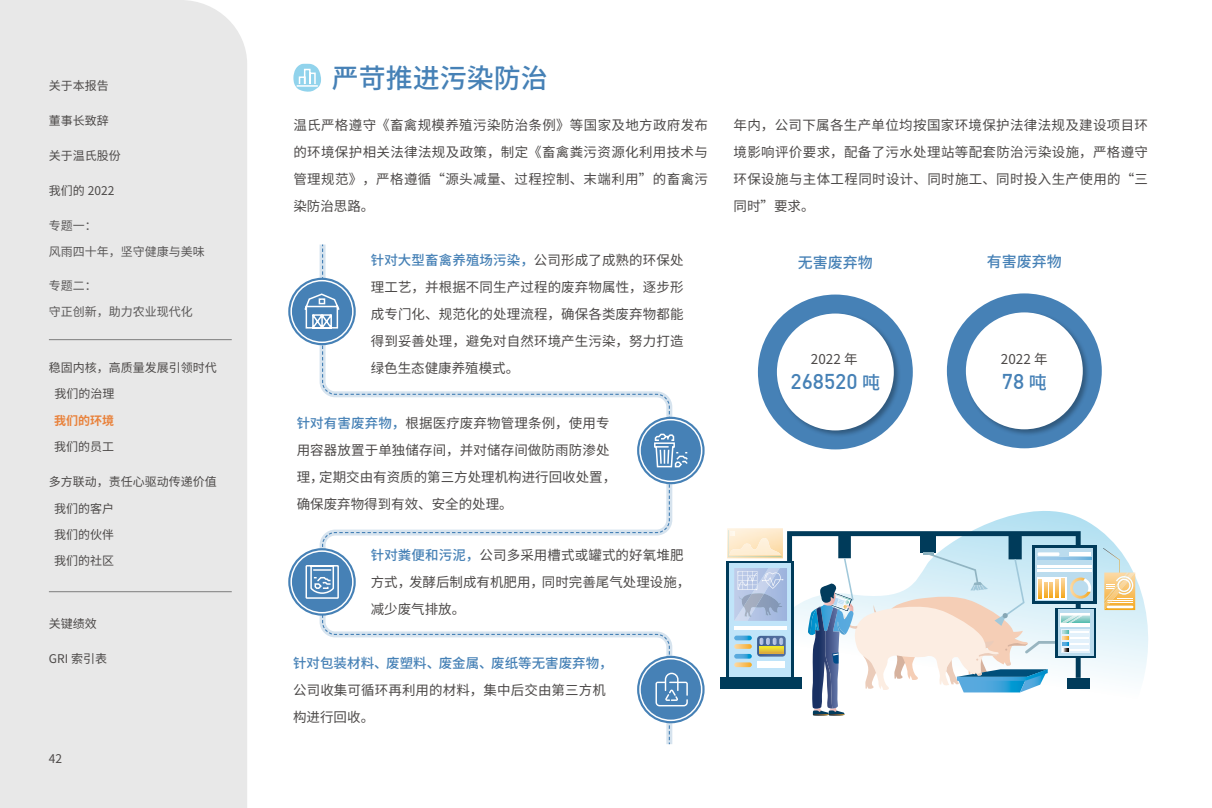
<style>
.page{position:relative;width:1212px;height:808px;background:#fff}
.page>*{position:absolute;margin:0;border:0;box-sizing:border-box;transform-origin:0 0}
.t1{font:500 27px "Source Han Sans CN";color:#4681b6}
.t2{font:500 21px "DIN";color:#4681b6}
.t3{font:500 15px "Source Han Sans CN";color:#4681b6}
.t4{font:13.5px/27px "Source Han Sans CN";letter-spacing:.01em;color:#4c4948;text-align:justify}
.t5{font:500 13.5px "Source Han Sans CN";color:#4681b6}
.t6{font:12px/26.4px "Source Han Sans CN";color:#4c4948}
.t7{font:12px/26px "Source Han Sans CN";color:#595757}
.t8{font:700 12px "Source Han Sans CN";color:#e8823c}
.s1{font-weight:500;color:#4681b6}
.s2{font-family:"Source Han Sans CN";font-size:18px}
</style>
<div class="page">
<div style="left:0;top:0;width:247px;height:808px;background:#e8e8e8"></div>
<hr style="left:49px;top:339px;width:183px;height:1px;background:#898989">
<hr style="left:49px;top:591px;width:183px;height:1px;background:#898989">
<svg style="left:293px;top:64px;width:28px;height:28px"></svg>
<svg style="left:288px;top:278px;width:68px;height:67px"></svg>
<svg style="left:288px;top:548px;width:68px;height:68px"></svg>
<svg style="left:637px;top:417px;width:67px;height:67px"></svg>
<svg style="left:637px;top:656px;width:67px;height:67px"></svg>
<div style="left:291px;top:281px;width:62px;height:61px;background:#4681b6;border-radius:50%"></div>
<svg style="left:291px;top:551px;width:62px;height:62px"></svg>
<div style="left:640px;top:420px;width:62px;height:61px;background:#4681b6;border-radius:50%"></div>
<svg style="left:640px;top:659px;width:62px;height:61px"></svg>
<svg style="left:303px;top:248px;width:386px;height:493px"></svg>
<div style="left:758px;top:295px;width:155px;height:154px;background:#4681b6;border-radius:50%"></div>
<div style="left:947px;top:293px;width:155px;height:155px;background:#4681b6;border-radius:50%"></div>
<div style="left:775px;top:312px;width:126px;height:126px;background:#000;opacity:.31"></div>
<div style="left:777px;top:313px;width:117px;height:117px;background:#fff;border-radius:50%"></div>
<div style="left:964px;top:311px;width:126px;height:126px;background:#000;opacity:.31"></div>
<div style="left:966px;top:312px;width:117px;height:117px;background:#fff;border-radius:50%"></div>
<svg style="left:758px;top:511px;width:390px;height:178px"></svg>
<svg style="left:787px;top:531px;width:294px;height:149px"></svg>
<div style="left:727px;top:561px;width:67px;height:120px;background:#003b5a"></div>
<div style="left:1055px;top:608px;width:40px;height:49px;background:#bbdcee"></div>
<div style="left:729px;top:563px;width:62px;height:115px;background:#c0e4f9"></div>
<div style="left:720px;top:678px;width:81px;height:11px;background:#003b5a"></div>
<hr style="left:734px;top:626px;width:52px;height:3px;background:#fff">
<svg style="left:734px;top:636px;width:18px;height:4px"></svg>
<svg style="left:757px;top:636px;width:29px;height:21px"></svg>
<div style="left:757px;top:661px;width:27px;height:6px;background:#fff"></div>
<svg style="left:734px;top:644px;width:18px;height:5px"></svg>
<svg style="left:734px;top:654px;width:18px;height:5px"></svg>
<svg style="left:734px;top:662px;width:18px;height:5px"></svg>
<svg style="left:734px;top:568px;width:53px;height:53px;background:#b1c1de"></svg>
<div style="left:1032px;top:545px;width:64px;height:58px;background:#003b5a"></div>
<img style="left:727px;top:528px;width:56px;height:30px">
<svg style="left:728px;top:530px;width:54px;height:27px"></svg>
<svg style="left:1091px;top:548px;width:2px;height:52px"></svg>
<svg style="left:1103px;top:548px;width:32px;height:62px"></svg>
<svg style="left:808px;top:535px;width:283px;height:181px"></svg>
<p class="t6" style="left:49px;top:73px;width:62px">关于本报告</p>
<p class="t6" style="left:49px;top:107px;width:62px">董事长致辞</p>
<p class="t6" style="left:49px;top:142px;width:74px">关于温氏股份</p>
<p class="t6" style="left:49px;top:177px;width:67px">我们的 2022</p>
<p class="t7" style="left:49px;top:212px;width:158px">专题一：<br>风雨四十年，坚守健康与美味</p>
<p class="t7" style="left:49px;top:273px;width:146px">专题二：<br>守正创新，助力农业现代化</p>
<p class="t6" style="left:49px;top:355px;width:170px">稳固内核，高质量发展引领时代</p>
<p class="t6" style="left:54px;top:381px;width:61px">我们的治理</p>
<p class="t8" style="left:54px;top:414px;width:62px">我们的环境</p>
<p class="t6" style="left:54px;top:434px;width:62px">我们的员工</p>
<p class="t6" style="left:54px;top:469px;width:164px;text-indent:-5px">多方联动，责任心驱动传递价值我们的客户</p>
<p class="t6" style="left:54px;top:522px;width:62px">我们的伙伴</p>
<p class="t6" style="left:54px;top:548px;width:62px">我们的社区</p>
<p class="t6" style="left:49px;top:611px;width:50px">关键绩效</p>
<p class="t6" style="left:49px;top:646px;width:60px">GRI 索引表</p>
<p class="t6" style="left:49px;top:745px;width:15px">42</p>
<h1 class="t1" style="left:332px;top:63px;width:218px">严苛推进污染防治</h1>
<p class="t4" style="left:293px;top:112px;width:416px">温氏严格遵守《畜禽规模养殖污染防治条例》等国家及地方政府发布的环境保护相关法律法规及政策，制定《畜禽粪污资源化利用技术与管理规范》，严格遵循“源头减量、过程控制、末端利用”的畜禽污染防治思路。</p>
<p class="t4" style="left:371px;top:247px;width:314px"><span class="s1">针对大型畜禽养殖场污染，</span>公司形成了成熟的环保处理工艺，并根据不同生产过程的废弃物属性，逐步形成专门化、规范化的处理流程，确保各类废弃物都能得到妥善处理，避免对自然环境产生污染，努力打造绿色生态健康养殖模式。</p>
<p class="t4" style="left:297px;top:410px;width:321px;text-align:left"><span class="s1">针对有害废弃物，</span>根据医疗废弃物管理条例，使用专用容器放置于单独储存间，并对储存间做防雨防渗处理，定期交由有资质的第三方处理机构进行回收处置，确保废弃物得到有效、安全的处理。</p>
<p class="t4" style="left:371px;top:542px;width:321px;text-align:left"><span class="s1">针对粪便和污泥，</span>公司多采用槽式或罐式的好氧堆肥方式，发酵后制成有机肥用，同时完善尾气处理设施，减少废气排放。</p>
<p class="t5" style="left:293px;top:655px;width:321px">针对包装材料、废塑料、废金属、废纸等无害废弃物，</p>
<p class="t4" style="left:293px;top:676px;width:314px">公司收集可循环再利用的材料，集中后交由第三方机构进行回收。</p>
<p class="t4" style="left:733px;top:112px;width:416px">年内，公司下属各生产单位均按国家环境保护法律法规及建设项目环境影响评价要求，配备了污水处理站等配套防治污染设施，严格遵守环保设施与主体工程同时设计、同时施工、同时投入生产使用的“三同时”要求。</p>
<p class="t3" style="left:798px;top:254px;width:76px">无害废弃物</p>
<p class="t3" style="left:987px;top:253px;width:76px">有害废弃物</p>
<p class="t4" style="left:811px;top:346px;width:48px">2022 年</p>
<p class="t4" style="left:1001px;top:346px;width:48px">2022 年</p>
<h2 class="t2" style="left:790px;top:368px;width:91px">268520 <span class="s2">吨</span></h2>
<h2 class="t2" style="left:1002px;top:368px;width:46px">78 <span class="s2">吨</span></h2>
</div>
